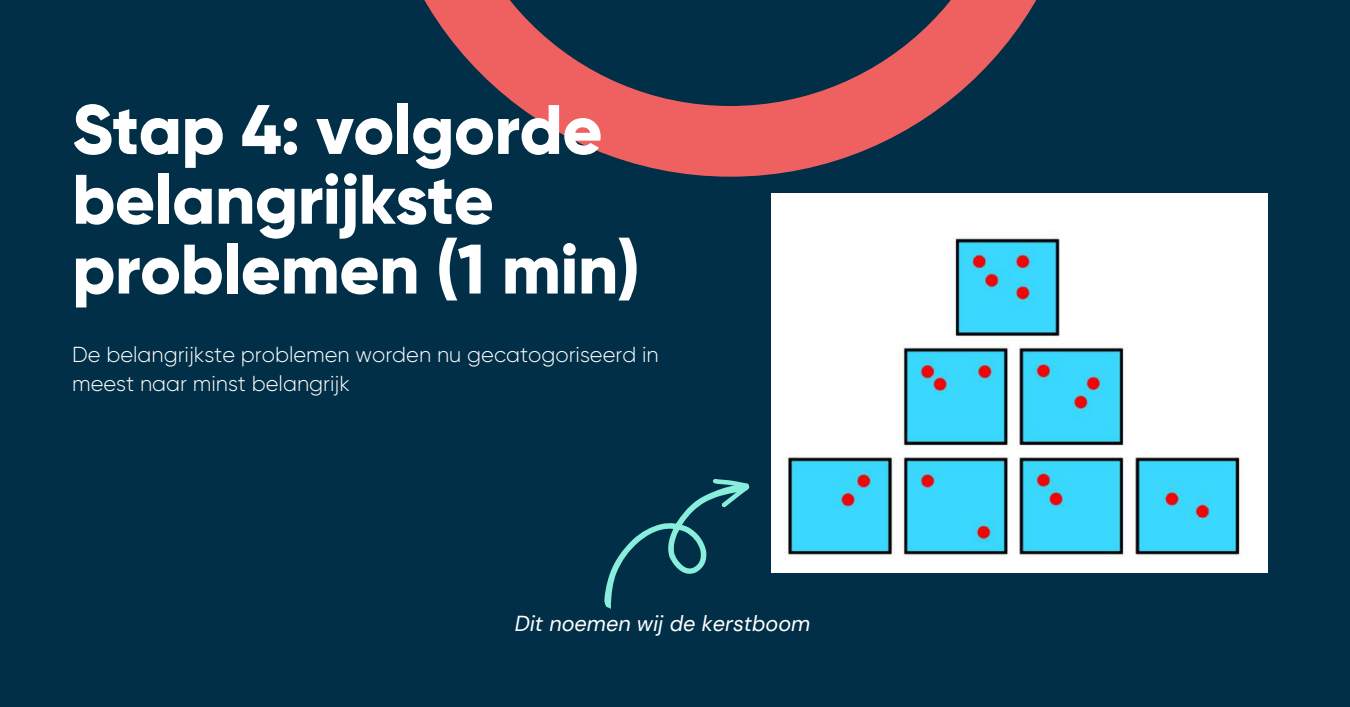
<style>
.page{position:relative;width:1350px;height:707px;background:#fff}
.page>*{position:absolute;margin:0;border:0;box-sizing:border-box;transform-origin:0 0}
.t1{font:800 69.75px/69.8px "Gilroy";letter-spacing:-.01em;color:#fff}
.t2{font:300 21.6px/29.2px "Gilroy";color:#fff}
.t3{font:italic 21.6px "DM Sans";color:#fff}
</style>
<div class="page">
<div style="left:0;top:0;width:1350px;height:706px;background:#012f47"></div>
<svg style="left:424px;top:0;width:613px;height:177px"></svg>
<img style="left:772px;top:193px;width:496px;height:379px">
<svg style="left:604px;top:479px;width:146px;height:131px"></svg>
<h1 class="t1" style="left:72px;top:94px;width:569px">Stap 4: volgorde belangrijkste problemen (1 min)</h1>
<p class="t2" style="left:72px;top:339px;width:588px">De belangrijkste problemen worden nu gecatogoriseerd in meest naar minst belangrijk</p>
<p class="t3" style="left:515px;top:609px;width:297px">Dit noemen wij de kerstboom</p>
</div>
